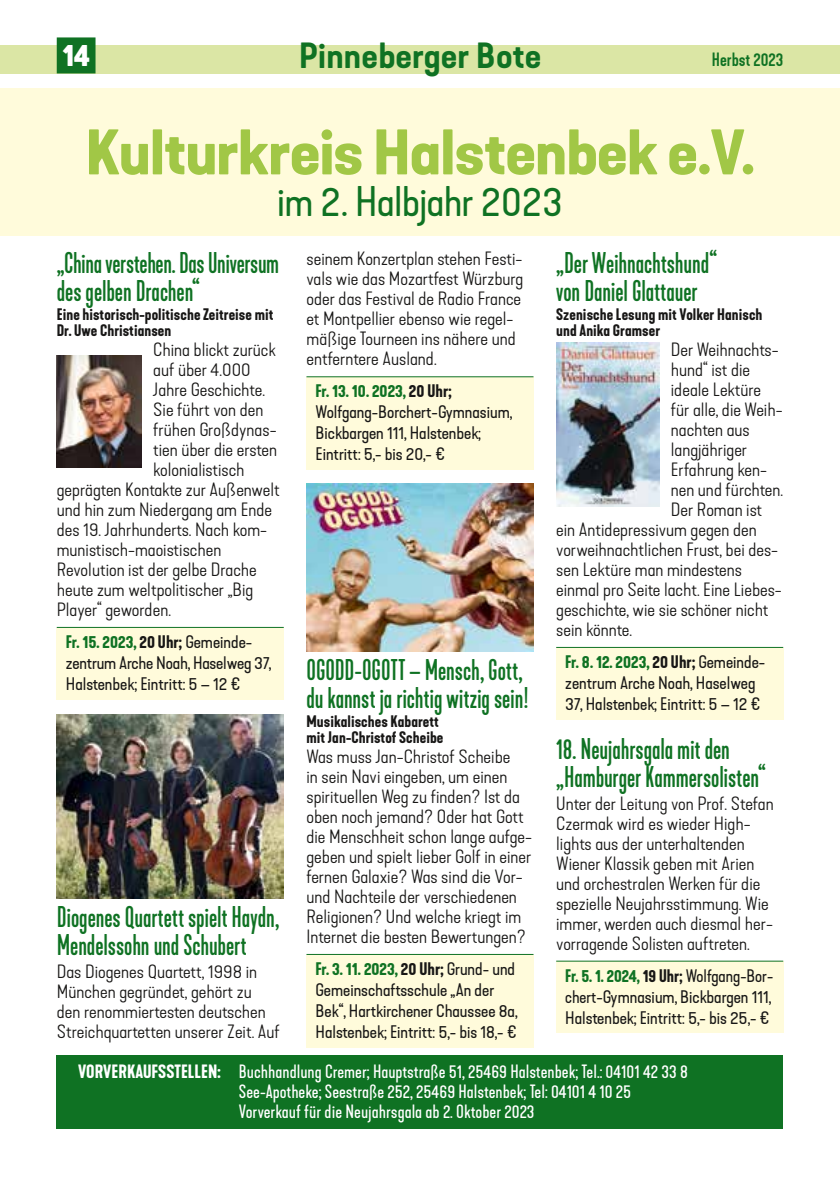
<style>
.page{position:relative;width:840px;height:1191px;background:#fff}
.page>*{position:absolute;margin:0;border:0;box-sizing:border-box;transform-origin:0 0}
.t1{font:700 expanded 60px "Kapra Neue";letter-spacing:-.01em;color:#a1c746}
.t2{font:expanded 40px "Kapra Neue";letter-spacing:-.01em;color:#0f7223}
.t3{font:600 expanded 34px "Kapra Neue";letter-spacing:.02em;color:#0f7223}
.t4{font:700 30px "Kapra Neue";color:#fff}
.t5{font:condensed 28px/28px "Kapra Neue";letter-spacing:-.005em;color:#0f7223}
.t6{font:300 expanded 18px/20px "Kapra Neue";color:#181716}
.t7{font:18px/20px "Kapra Neue";color:#fff}
.t8{font:500 18px "Kapra Neue";color:#0f7223}
.t9{font:expanded 17px/21px "Kapra Neue";color:#181716}
.t10{font:600 15.6px/16px "Kapra Neue";letter-spacing:.005em;color:#181716}
.s1{font-weight:600;font-stretch:normal;color:#0f7223}
.s2{font-weight:600;font-stretch:normal}
.s3{font-weight:600}
</style>
<div class="page">
<div style="left:0;top:88px;width:839px;height:147px;background:#fffbdb"></div>
<div style="left:57px;top:1054px;width:725px;height:74px;background:#0f7223"></div>
<div style="left:57px;top:628px;width:226px;height:71px;background:#fffbdb"></div>
<hr style="left:57px;top:627px;width:226px;height:1px;background:#0f7223">
<img style="left:57px;top:356px;width:85px;height:111px">
<img style="left:57px;top:714px;width:226px;height:185px">
<div style="left:306px;top:377px;width:227px;height:93px;background:#fffbdb"></div>
<hr style="left:306px;top:376px;width:227px;height:1px;background:#0f7223">
<div style="left:306px;top:955px;width:227px;height:92px;background:#fffbdb"></div>
<hr style="left:306px;top:954px;width:227px;height:1px;background:#0f7223">
<img style="left:306px;top:483px;width:227px;height:169px">
<div style="left:556px;top:648px;width:226px;height:71px;background:#fffbdb"></div>
<hr style="left:556px;top:647px;width:226px;height:1px;background:#0f7223">
<div style="left:556px;top:961px;width:226px;height:72px;background:#fffbdb"></div>
<hr style="left:556px;top:960px;width:226px;height:1px;background:#0f7223">
<img style="left:556px;top:343px;width:103px;height:163px">
<div style="left:0;top:45px;width:839px;height:29px;background:#dbe6a5"></div>
<div style="left:57px;top:37px;width:38px;height:36px;background:#0f7223"></div>
<h3 class="t4" style="left:62px;top:36px;width:29px">14</h3>
<h3 class="t3" style="left:299px;top:34px;width:243px">Pinneberger Bote</h3>
<p class="t8" style="left:711px;top:49px;width:73px">Herbst 2023</p>
<h1 class="t1" style="left:85px;top:113px;width:670px">Kulturkreis Halstenbek e.V.</h1>
<h2 class="t2" style="left:277px;top:177px;width:287px">im 2. Halbjahr 2023</h2>
<h3 class="t5" style="left:57px;top:249px;width:224px">„China verstehen. Das Universum des gelben Drachen“</h3>
<p class="t10" style="left:57px;top:306px;width:218px">Eine historisch-politische Zeitreise mit<br>Dr. Uwe Christiansen</p>
<p class="t6" style="left:153px;top:340px;width:124px">China blickt zurück</p>
<p class="t6" style="left:153px;top:360px;width:99px">auf über 4.000</p>
<p class="t6" style="left:153px;top:380px;width:113px">Jahre Geschichte.</p>
<p class="t6" style="left:153px;top:400px;width:112px">Sie führt von den</p>
<p class="t6" style="left:153px;top:420px;width:125px">frühen Großdynas-</p>
<p class="t6" style="left:153px;top:440px;width:125px">tien über die ersten</p>
<p class="t6" style="left:153px;top:460px;width:93px">kolonialistisch</p>
<p class="t6" style="left:57px;top:480px;width:224px">geprägten Kontakte zur Außenwelt</p>
<p class="t6" style="left:57px;top:500px;width:217px">und hin zum Niedergang am Ende</p>
<p class="t6" style="left:57px;top:520px;width:212px">des 19. Jahrhunderts. Nach kom-</p>
<p class="t6" style="left:57px;top:540px;width:166px">munistisch-maoistischen</p>
<p class="t6" style="left:57px;top:560px;width:201px">Revolution ist der gelbe Drache</p>
<p class="t6" style="left:57px;top:580px;width:198px">heute zum weltpolitischer „Big</p>
<p class="t6" style="left:57px;top:600px;width:116px">Player“ geworden.</p>
<p class="t9" style="left:66px;top:631px;width:207px"><span class="s1">Fr. 15. 2023,</span> <span class="s2">20 Uhr;</span> Gemeinde&shy;zentrum Arche Noah, Haselweg 37,<br>Halstenbek; Eintritt: 5 – 12 €</p>
<h3 class="t5" style="left:57px;top:903px;width:224px">Diogenes Quartett spielt Haydn,<br>Mendelssohn und Schubert</h3>
<p class="t6" style="left:57px;top:961px;width:225px">Das Diogenes Quartett, 1998 in<br>München gegründet, gehört zu<br>den renommiertesten deutschen<br>Streichquartetten unserer Zeit. Auf</p>
<p class="t6" style="left:306px;top:249px;width:218px">seinem Konzertplan stehen Festi&shy;vals wie das Mozartfest Würzburg oder das Festival de Radio France et Montpellier ebenso wie regel&shy;mäßige Tourneen ins nähere und entferntere Ausland.</p>
<p class="t9" style="left:315px;top:381px;width:198px"><span class="s1">Fr. 13. 10. 2023,</span> <span class="s2">20 Uhr;<br></span>Wolfgang-Borchert-Gymnasium,<br>Bickbargen 111, Halstenbek;<br>Eintritt: 5,- bis 20,- €</p>
<h3 class="t5" style="left:306px;top:656px;width:223px">OGODD-OGOTT – Mensch, Gott, du kannst ja richtig witzig sein!</h3>
<p class="t10" style="left:306px;top:713px;width:138px">Musikalisches Kabarett mit Jan-Christof Scheibe</p>
<p class="t6" style="left:306px;top:747px;width:227px">Was muss Jan-Christof Scheibe<br>in sein Navi eingeben, um einen spirituellen Weg zu finden? Ist da oben noch jemand? Oder hat Gott die Menschheit schon lange aufge&shy;geben und spielt lieber Golf in einer fernen Galaxie? Was sind die Vor&shy;und Nachteile der verschiedenen Religionen? Und welche kriegt im Internet die besten Bewertungen?</p>
<p class="t9" style="left:315px;top:958px;width:203px"><span class="s1">Fr. 3. 11. 2023,</span> <span class="s2">20 Uhr;</span> Grund- und Gemeinschaftsschule „An der Bek“, Hartkirchener Chaussee 8a, Halstenbek; Eintritt: 5,- bis 18,- €</p>
<h3 class="t5" style="left:556px;top:249px;width:162px">„Der Weihnachtshund“ von Daniel Glattauer</h3>
<p class="t10" style="left:556px;top:306px;width:208px">Szenische Lesung mit Volker Hanisch und Anika Gramser</p>
<p class="t6" style="left:670px;top:340px;width:109px">Der Weihnachts-</p>
<p class="t6" style="left:670px;top:360px;width:81px">hund“ ist die</p>
<p class="t6" style="left:670px;top:380px;width:92px">ideale Lektüre</p>
<p class="t6" style="left:670px;top:400px;width:113px">für alle, die Weih-</p>
<p class="t6" style="left:670px;top:420px;width:80px">nachten aus</p>
<p class="t6" style="left:670px;top:440px;width:78px">langjähriger</p>
<p class="t6" style="left:670px;top:460px;width:98px">Erfahrung ken-</p>
<p class="t6" style="left:670px;top:480px;width:114px">nen und fürchten.</p>
<p class="t6" style="left:670px;top:500px;width:93px">Der Roman ist</p>
<p class="t6" style="left:556px;top:520px;width:202px">ein Antidepressivum gegen den</p>
<p class="t6" style="left:556px;top:540px;width:223px">vorweihnachtlichen Frust, bei des-</p>
<p class="t6" style="left:556px;top:560px;width:187px">sen Lektüre man mindestens</p>
<p class="t6" style="left:556px;top:580px;width:227px">einmal pro Seite lacht. Eine Liebes-</p>
<p class="t6" style="left:556px;top:600px;width:214px">geschichte, wie sie schöner nicht</p>
<p class="t6" style="left:556px;top:620px;width:77px">sein könnte.</p>
<p class="t9" style="left:565px;top:651px;width:201px"><span class="s1">Fr. 8. 12. 2023,</span> <span class="s2">20 Uhr;</span> Gemeinde&shy;zentrum Arche Noah, Haselweg<br>37, Halstenbek; Eintritt: 5 – 12 €</p>
<h3 class="t5" style="left:556px;top:735px;width:211px">18. Neujahrsgala mit den „Hamburger Kammersolisten“</h3>
<p class="t6" style="left:556px;top:793px;width:219px">Unter der Leitung von Prof. Stefan<br>Czermak wird es wieder High&shy;lights aus der unterhaltenden<br>Wiener Klassik geben mit Arien und orchestralen Werken für die spezielle Neujahrsstimmung. Wie immer, werden auch diesmal her&shy;vorragende Solisten auftreten.</p>
<p class="t9" style="left:565px;top:965px;width:209px;text-align:justify"><span class="s1">Fr. 5. 1. 2024,</span> <span class="s2">19 Uhr;</span> Wolfgang-Bor&shy;chert-Gymnasium, Bickbargen 111, Halstenbek; Eintritt: 5,- bis 25,- €</p>
<p class="t7" style="left:239px;top:1061px;width:450px;text-indent:-160px"><span class="s3">VORVERKAUFSSTELLEN:</span> Buchhandlung Cremer; Hauptstraße 51, 25469 Halstenbek; Tel.: 04101 42 33 8<br>See-Apotheke; Seestraße 252, 25469 Halstenbek; Tel: 04101 4 10 25<br>Vorverkauf für die Neujahrsgala ab 2. Oktober 2023</p>
</div>
